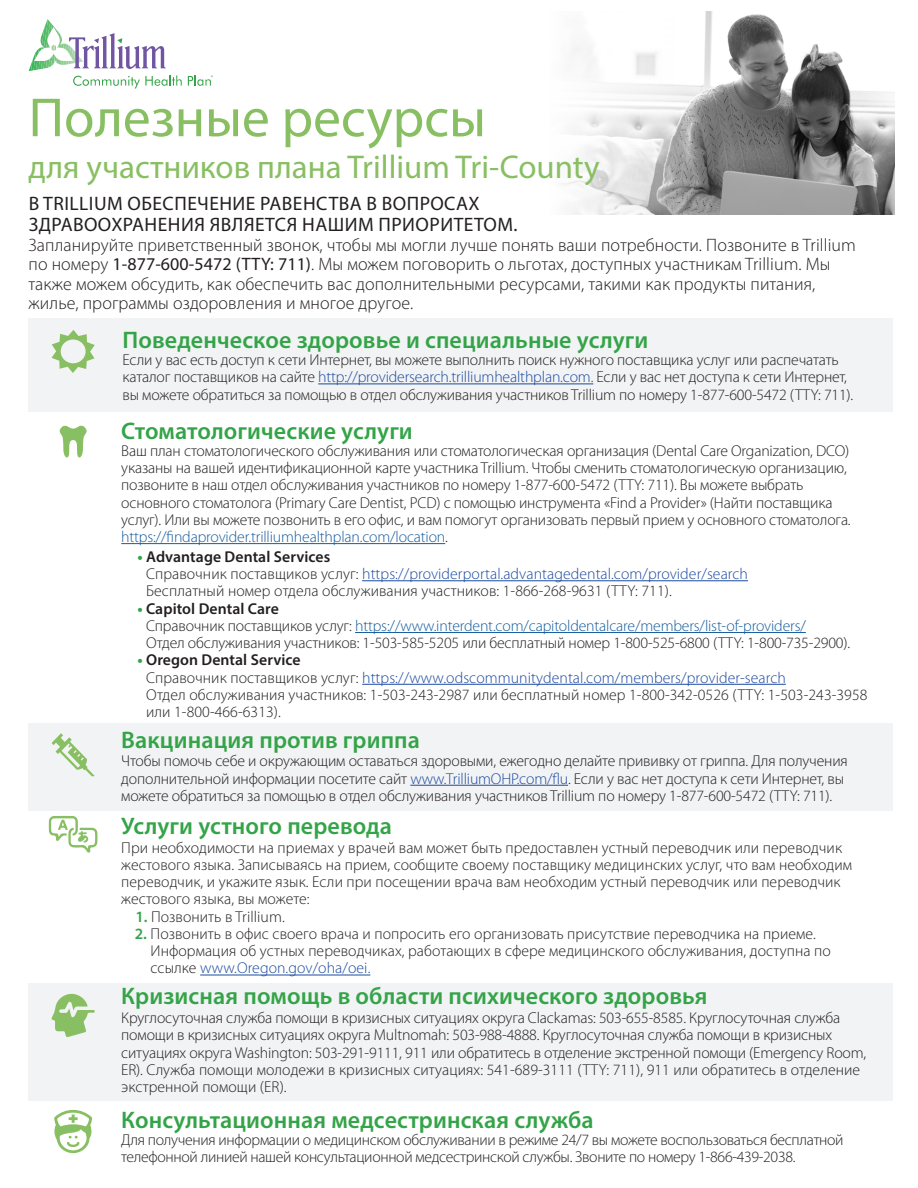
<style>
.page{position:relative;width:918px;height:1188px;background:#fff}
.page>*{position:absolute;margin:0;border:0;box-sizing:border-box;transform-origin:0 0}
.t1{font:55.5px "Wvxqjp Myriad Pro";color:#89bf63}
.t2{font:33px "Wvxqjp Myriad Pro";color:#89bf63}
.t3{font:600 24px "Nxytlq Myriad Pro";letter-spacing:.005em;color:#34a448}
.t4{font:19.5px/21px "Wvxqjp Myriad Pro";letter-spacing:.025em;color:#231f20}
.t5{font:300 18px/19.5px "Fyrgwj Myriad Pro";letter-spacing:.005em;color:#231f20}
.t6{font:300 15.75px/17.2px "Fyrgwj Myriad Pro";letter-spacing:-.01em;color:#231f20}
.t7{font:600 15.75px "Nxytlq Myriad Pro";letter-spacing:.005em;color:#231f20}
.s1{font-family:"Wvxqjp Myriad Pro";font-weight:400}
.s2{color:#1c4aa0}
.s3{color:#175d9e}
.s4{font-family:"Nxytlq Myriad Pro";font-weight:600;color:#34a448}
.s5{font-family:"Rdxlfg Myriad Pro";font-weight:700;color:#34a448}
</style>
<div class="page">
<img style="left:563px;top:11px;width:331px;height:203px">
<div style="left:29px;top:318px;width:864px;height:94px;background:#f2f3f4"></div>
<svg style="left:188px;top:75px;width:25px;height:11px"></svg>
<svg style="left:29px;top:19px;width:153px;height:70px"></svg>
<hr style="left:318px;top:384px;width:275px;height:1px;background:#1c4aa0">
<svg style="left:59px;top:425px;width:28px;height:33px"></svg>
<svg style="left:52px;top:330px;width:43px;height:43px"></svg>
<hr style="left:362px;top:580px;width:386px;height:1px;background:#1c4aa0">
<hr style="left:355px;top:632px;width:451px;height:1px;background:#175d9e">
<hr style="left:362px;top:684px;width:424px;height:1px;background:#1c4aa0">
<div style="left:29px;top:983px;width:864px;height:118px;background:#f2f3f4"></div>
<div style="left:29px;top:723px;width:864px;height:88px;background:#f2f3f4"></div>
<svg style="left:51px;top:994px;width:44px;height:43px"></svg>
<hr style="left:410px;top:785px;width:158px;height:1px;background:#1c4aa0">
<hr style="left:121px;top:543px;width:324px;height:1px;background:#175d9e">
<svg style="left:52px;top:733px;width:43px;height:43px"></svg>
<hr style="left:200px;top:975px;width:170px;height:1px;background:#1c4aa0">
<svg style="left:49px;top:816px;width:48px;height:37px"></svg>
<svg style="left:54px;top:1110px;width:38px;height:43px"></svg>
<h1 class="t1" style="left:29px;top:83px;width:459px">Полезные ресурсы</h1>
<h1 class="t2" style="left:29px;top:147px;width:573px">для участников плана Trillium Tri-County</h1>
<p class="t4" style="left:29px;top:193px;width:490px">В TRILLIUM ОБЕСПЕЧЕНИЕ РАВЕНСТВА В ВОПРОСАХ<br>ЗДРАВООХРАНЕНИЯ ЯВЛЯЕТСЯ НАШИМ ПРИОРИТЕТОМ.</p>
<p class="t5" style="left:29px;top:235px;width:829px">Запланируйте приветственный звонок, чтобы мы могли лучше понять ваши потребности. Позвоните в Trillium по номеру <span class="s1">1-877-600-5472 (TTY: 711)</span>. Мы можем поговорить о льготах, доступных участникам Trillium. Мы также можем обсудить, как обеспечить вас дополнительными ресурсами, такими как продукты питания, жилье, программы оздоровления и многое другое.</p>
<h2 class="t3" style="left:122px;top:324px;width:527px">Поведенческое здоровье и специальные услуги</h2>
<p class="t6" style="left:122px;top:351px;width:732px">Если у вас есть доступ к сети Интернет, вы можете выполнить поиск нужного поставщика услуг или распечатать каталог поставщиков на сайте <span class="s2">http://providersearch.trilliumhealthplan.com.</span> Если у вас нет доступа к сети Интернет, вы можете обратиться за помощью в отдел обслуживания участников Trillium по номеру 1-877-600-5472 (TTY: 711).</p>
<h2 class="t3" style="left:121px;top:415px;width:293px">Стоматологические услуги</h2>
<p class="t6" style="left:121px;top:442px;width:731px">Ваш план стоматологического обслуживания или стоматологическая организация (Dental Care Organization, DCO) указаны на вашей идентификационной карте участника Trillium. Чтобы сменить стоматологическую организацию, позвоните в наш отдел обслуживания участников по номеру 1-877-600-5472 (TTY: 711). Вы можете выбрать основного стоматолога (Primary Care Dentist, PCD) с помощью инструмента «Find a Provider» (Найти поставщика услуг). Или вы можете позвонить в его офис, и вам помогут организовать первый прием у основного стоматолога. <span class="s3">https://findaprovider.trilliumhealthplan.com/location</span>.</p>
<p class="t6" style="left:146px;top:566px;width:603px">Справочник поставщиков услуг: <span class="s2">https://providerportal.advantagedental.com/provider/search<br></span>Бесплатный номер отдела обслуживания участников: 1-866-268-9631 (TTY: 711).</p>
<p class="t6" style="left:146px;top:617px;width:706px">Справочник поставщиков услуг: <span class="s3">https://www.interdent.com/capitoldentalcare/members/list-of-providers/<br></span>Отдел обслуживания участников: 1-503-585-5205 или бесплатный номер 1-800-525-6800 (TTY: 1-800-735-2900).</p>
<p class="t6" style="left:146px;top:669px;width:723px">Справочник поставщиков услуг: <span class="s2">https://www.odscommunitydental.com/members/provider-search<br></span>Отдел обслуживания участников: 1-503-243-2987 или бесплатный номер 1-800-342-0526 (TTY: 1-503-243-3958 или 1-800-466-6313).</p>
<h2 class="t3" style="left:121px;top:724px;width:300px">Вакцинация против гриппа</h2>
<p class="t6" style="left:121px;top:753px;width:728px">Чтобы помочь себе и окружающим оставаться здоровыми, ежегодно делайте прививку от гриппа. Для получения дополнительной информации посетите сайт <span class="s2">www.TrilliumOHP.com/flu</span>. Если у вас нет доступа к сети Интернет, вы можете обратиться за помощью в отдел обслуживания участников Trillium по номеру 1-877-600-5472 (TTY: 711).</p>
<h2 class="t3" style="left:121px;top:811px;width:272px">Услуги устного перевода</h2>
<p class="t6" style="left:121px;top:839px;width:732px">При необходимости на приемах у врачей вам может быть предоставлен устный переводчик или переводчик жестового языка. Записываясь на прием, сообщите своему поставщику медицинских услуг, что вам необходим переводчик, и укажите язык. Если при посещении врача вам необходим устный переводчик или переводчик жестового языка, вы можете:</p>
<p class="t6" style="left:135px;top:908px;width:151px"><span class="s4">1.</span> Позвонить в Trillium.</p>
<p class="t6" style="left:151px;top:925px;width:682px;text-indent:-16px"><span class="s4">2.</span> Позвонить в офис своего врача и попросить его организовать присутствие переводчика на приеме.<br>Информация об устных переводчиках, работающих в сфере медицинского обслуживания, доступна по ссылке <span class="s2">www.Oregon.gov/oha/oei.</span></p>
<h2 class="t3" style="left:121px;top:981px;width:588px">Кризисная помощь в области психического здоровья</h2>
<p class="t6" style="left:121px;top:1010px;width:747px">Круглосуточная служба помощи в кризисных ситуациях округа Clackamas: 503-655-8585. Круглосуточная служба помощи в кризисных ситуациях округа Multnomah: 503-988-4888. Круглосуточная служба помощи в кризисных ситуациях округа Washington: 503-291-9111, 911 или обратитесь в отделение экстренной помощи (Emergency Room, ER). Служба помощи молодежи в кризисных ситуациях: 541-689-3111 (TTY: 711), 911 или обратитесь в отделение экстренной помощи (ER).</p>
<h2 class="t3" style="left:121px;top:1105px;width:474px">Консультационная медсестринская служба</h2>
<p class="t6" style="left:121px;top:1132px;width:724px">Для получения информации о медицинском обслуживании в режиме 24/7 вы можете воспользоваться бесплатной телефонной линией нашей консультационной медсестринской службы. Звоните по номеру 1-866-439-2038.</p>
<p class="t7" style="left:137px;top:547px;width:194px"><span class="s5">•</span> Advantage Dental Services</p>
<p class="t7" style="left:137px;top:598px;width:143px"><span class="s5">•</span> Capitol Dental Care</p>
<p class="t7" style="left:137px;top:650px;width:165px"><span class="s5">•</span> Oregon Dental Service</p>
</div>
